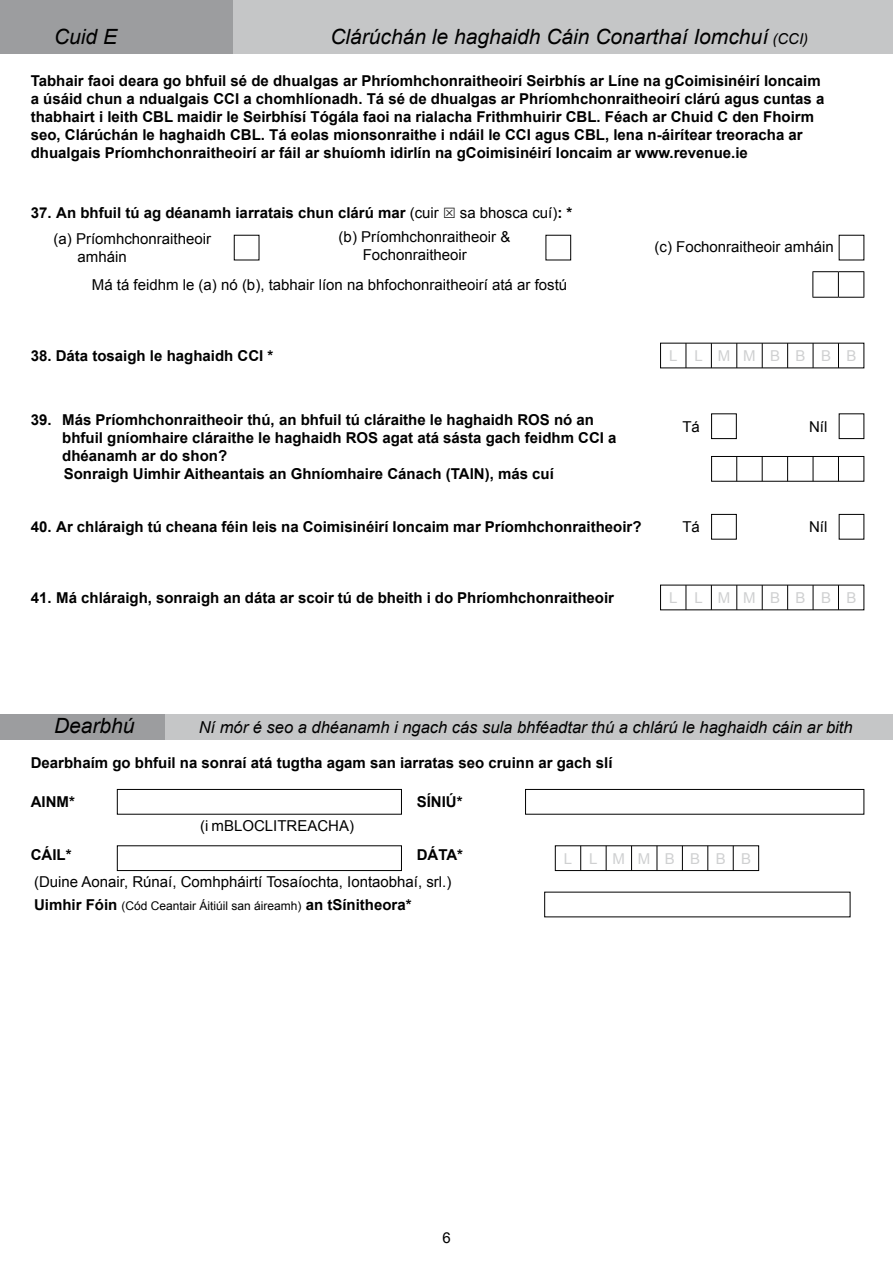
<style>
.page{position:relative;width:893px;height:1263px;background:#fff}
.page>*{position:absolute;margin:0;border:0;box-sizing:border-box;transform-origin:0 0}
.t1{font:italic 21px "Arial";color:#000}
.t2{font:italic 16.5px "Arial";color:#000}
.t3{font:700 15px/18px "Arial";color:#000}
.t4{font:15px/18px "Arial";color:#000}
.t5{font:15px "Arial";letter-spacing:1.01em;color:#cfd0d1}
.t6{font:12px "Arial";color:#000}
.s1{font-size:15px}
.s2{font-weight:400}
.s3{font-weight:700}
.s4{font-weight:700;font-size:15px}
</style>
<div class="page">
<div style="left:0;top:0;width:234px;height:53px;background:#9c9d9f"></div>
<div style="left:234px;top:0;width:659px;height:53px;background:#c5c6c7"></div>
<svg style="left:812px;top:271px;width:52px;height:27px"></svg>
<svg style="left:711px;top:343px;width:1px;height:25px"></svg>
<svg style="left:736px;top:343px;width:1px;height:25px"></svg>
<svg style="left:762px;top:343px;width:1px;height:25px"></svg>
<svg style="left:787px;top:343px;width:1px;height:25px"></svg>
<svg style="left:813px;top:343px;width:1px;height:25px"></svg>
<svg style="left:838px;top:343px;width:1px;height:25px"></svg>
<svg style="left:686px;top:343px;width:1px;height:25px"></svg>
<div style="left:711px;top:456px;width:153px;height:26px;border:1px solid #000"></div>
<svg style="left:736px;top:456px;width:1px;height:25px"></svg>
<svg style="left:762px;top:456px;width:1px;height:25px"></svg>
<svg style="left:787px;top:456px;width:1px;height:25px"></svg>
<svg style="left:813px;top:456px;width:1px;height:25px"></svg>
<svg style="left:838px;top:456px;width:1px;height:25px"></svg>
<div style="left:711px;top:413px;width:26px;height:26px;border:1px solid #000"></div>
<div style="left:711px;top:514px;width:26px;height:25px;border:1px solid #000"></div>
<svg style="left:711px;top:585px;width:1px;height:25px"></svg>
<svg style="left:736px;top:585px;width:1px;height:25px"></svg>
<svg style="left:762px;top:585px;width:1px;height:25px"></svg>
<svg style="left:787px;top:585px;width:1px;height:25px"></svg>
<svg style="left:813px;top:585px;width:1px;height:25px"></svg>
<svg style="left:838px;top:585px;width:1px;height:25px"></svg>
<svg style="left:686px;top:585px;width:1px;height:25px"></svg>
<div style="left:117px;top:789px;width:285px;height:25px;border:1px solid #000"></div>
<div style="left:525px;top:789px;width:339px;height:25px;border:1px solid #000"></div>
<div style="left:117px;top:845px;width:285px;height:26px;border:1px solid #000"></div>
<div style="left:555px;top:845px;width:204px;height:26px;border:1px solid #000"></div>
<svg style="left:606px;top:846px;width:1px;height:24px"></svg>
<svg style="left:631px;top:846px;width:1px;height:24px"></svg>
<svg style="left:657px;top:846px;width:1px;height:24px"></svg>
<svg style="left:682px;top:846px;width:1px;height:24px"></svg>
<svg style="left:707px;top:846px;width:1px;height:24px"></svg>
<svg style="left:733px;top:846px;width:1px;height:24px"></svg>
<svg style="left:580px;top:846px;width:1px;height:24px"></svg>
<div style="left:0;top:714px;width:175px;height:25px;background:#9c9d9f"></div>
<div style="left:166px;top:714px;width:727px;height:25px;background:#c5c6c7"></div>
<h1 class="t1" style="left:54px;top:23px;width:65px">Cuid E</h1>
<h1 class="t1" style="left:330px;top:23px;width:479px">Clárúchán le haghaidh Cáin Conarthaí Iomchuí <span class="s1">(CCI)</span></h1>
<p class="t3" style="left:31px;top:72px;width:795px">Tabhair faoi deara go bhfuil sé de dhualgas ar Phríomhchonraitheoirí Seirbhís ar Líne na gCoimisinéirí Ioncaim a úsáid chun a ndualgais CCI a chomhlíonadh. Tá sé de dhualgas ar Phríomhchonraitheoirí clárú agus cuntas a thabhairt i leith CBL maidir le Seirbhísí Tógála faoi na rialacha Frithmhuirir CBL. Féach ar Chuid C den Fhoirm seo, Clárúchán le haghaidh CBL. Tá eolas mionsonraithe i ndáil le CCI agus CBL, lena n-áirítear treoracha ar dhualgais Príomhchonraitheoirí ar fáil ar shuíomh idirlín na gCoimisinéirí Ioncaim ar www.revenue.ie</p>
<p class="t3" style="left:31px;top:204px;width:410px">37. An bhfuil tú ag déanamh iarratais chun clárú mar <span class="s2">(cuir</span></p>
<p class="t4" style="left:460px;top:204px;width:114px">sa bhosca cuí)<span class="s3">: *</span></p>
<p class="t4" style="left:77px;top:229px;width:135px;text-indent:-24px">(a) Príomhchonraitheoir amháin</p>
<p class="t4" style="left:363px;top:228px;width:149px;text-indent:-24px">(b) Príomhchonraitheoir &amp;<br>Fochonraitheoir</p>
<p class="t4" style="left:655px;top:238px;width:181px">(c) Fochonraitheoir amháin</p>
<p class="t4" style="left:92px;top:276px;width:477px">Má tá feidhm le (a) nó (b), tabhair líon na bhfochonraitheoirí atá ar fostú</p>
<p class="t3" style="left:31px;top:347px;width:244px">38. Dáta tosaigh le haghaidh CCI *</p>
<p class="t5" style="left:669px;top:346px;width:189px">L LMMBBBB</p>
<p class="t3" style="left:62px;top:411px;width:556px;text-indent:-31px">39. Más Príomhchonraitheoir thú, an bhfuil tú cláraithe le haghaidh ROS nó an bhfuil gníomhaire cláraithe le haghaidh ROS agat atá sásta gach feidhm CCI a dhéanamh ar do shon?<br>Sonraigh Uimhir Aitheantais an Ghníomhaire Cánach (TAIN), más cuí</p>
<p class="t3" style="left:31px;top:518px;width:612px">40. Ar chláraigh tú cheana féin leis na Coimisinéirí Ioncaim mar Príomhchonraitheoir?</p>
<p class="t4" style="left:682px;top:518px;width:19px">Tá</p>
<p class="t4" style="left:809px;top:518px;width:20px">Níl</p>
<p class="t4" style="left:682px;top:418px;width:19px">Tá</p>
<p class="t4" style="left:809px;top:418px;width:20px">Níl</p>
<p class="t3" style="left:31px;top:589px;width:585px">41. Má chláraigh, sonraigh an dáta ar scoir tú de bheith i do Phríomhchonraitheoir</p>
<p class="t5" style="left:669px;top:588px;width:189px">L LMMBBBB</p>
<h1 class="t1" style="left:54px;top:712px;width:82px">Dearbhú</h1>
<p class="t2" style="left:199px;top:717px;width:655px">Ní mór é seo a dhéanamh i ngach cás sula bhféadtar thú a chlárú le haghaidh cáin ar bith</p>
<p class="t3" style="left:31px;top:754px;width:583px">Dearbhaím go bhfuil na sonraí atá tugtha agam san iarratas seo cruinn ar gach slí</p>
<p class="t3" style="left:31px;top:793px;width:46px">AINM*</p>
<p class="t3" style="left:31px;top:847px;width:42px">CÁIL*</p>
<p class="t3" style="left:417px;top:793px;width:47px">SÍNIÚ*</p>
<p class="t3" style="left:417px;top:847px;width:48px">DÁTA*</p>
<p class="t4" style="left:34px;top:872px;width:419px">(Duine Aonair, Rúnaí, Comhpháirtí Tosaíochta, Iontaobhaí, srl.)</p>
<p class="t4" style="left:200px;top:817px;width:155px">(i mBLOCLITREACHA)</p>
<p class="t5" style="left:564px;top:848px;width:189px">L LMMBBBB</p>
<p class="t6" style="left:34px;top:898px;width:379px"><span class="s4">Uimhir Fóin</span> (Cód Ceantair Áitiúil san áireamh) <span class="s4">an tSínitheora*</span></p>
<p class="t4" style="left:442px;top:1229px;width:10px">6</p>
</div>
